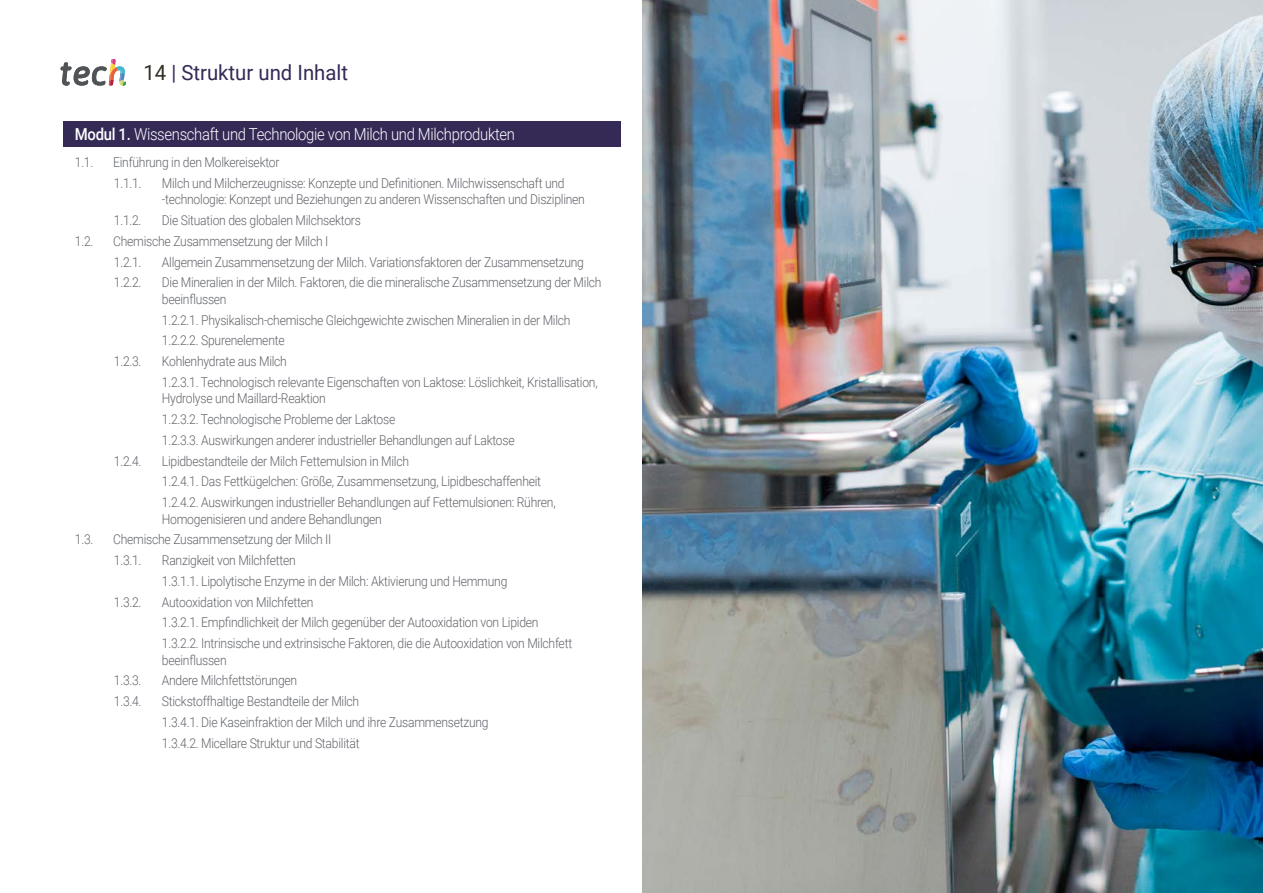
<style>
.page{position:relative;width:1263px;height:893px;background:#fff}
.page>*{position:absolute;margin:0;border:0;box-sizing:border-box;transform-origin:0 0}
.t1{font:21px "Roboto";color:#352956}
.t2{font:300 16.5px "Roboto";letter-spacing:-.02em;color:#fff;scale:.9 1}
.t3{font:300 13.5px/20.7px "Roboto";letter-spacing:-.02em;color:#61646a;scale:.9 1}
.s1{color:#312e20}
.s2{font-weight:500}
</style>
<div class="page">
<img style="left:642px;top:0;width:621px;height:893px">
<div style="left:64px;top:121px;width:557px;height:25px;background:#352956"></div>
<svg style="left:61px;top:59px;width:65px;height:27px"></svg>
<h1 class="t1" style="left:144px;top:57px;width:206px"><span class="s1">14</span> | Struktur und Inhalt</h1>
<p class="t2" style="left:75px;top:123px;width:491px"><span class="s2">Modul 1.</span> Wissenschaft und Technologie von Milch und Milchprodukten</p>
<p class="t3" style="left:75px;top:151px;width:22px">1.1.</p>
<p class="t3" style="left:113px;top:151px;width:186px">Einführung in den Molkereisektor<br>1.1.1.</p>
<p class="t3" style="left:162px;top:174px;width:472px;line-height:16.5px">Milch und Milcherzeugnisse: Konzepte und Definitionen. Milchwissenschaft und -technologie: Konzept und Beziehungen zu anderen Wissenschaften und Disziplinen</p>
<p class="t3" style="left:114px;top:209px;width:32px">1.1.2.</p>
<p class="t3" style="left:162px;top:209px;width:223px">Die Situation des globalen Milchsektors</p>
<p class="t3" style="left:75px;top:230px;width:22px">1.2.</p>
<p class="t3" style="left:113px;top:230px;width:241px">Chemische Zusammensetzung der Milch I<br>1.2.1.</p>
<p class="t3" style="left:162px;top:251px;width:471px">Allgemein Zusammensetzung der Milch. Variationsfaktoren der Zusammensetzung</p>
<p class="t3" style="left:114px;top:272px;width:32px">1.2.2.</p>
<p class="t3" style="left:162px;top:274px;width:490px;line-height:16.5px">Die Mineralien in der Milch. Faktoren, die die mineralische Zusammensetzung der Milch beeinflussen</p>
<p class="t3" style="left:162px;top:309px;width:456px">1.2.2.1. Physikalisch-chemische Gleichgewichte zwischen Mineralien in der Milch<br>1.2.2.2. Spurenelemente</p>
<p class="t3" style="left:114px;top:350px;width:32px">1.2.3.</p>
<p class="t3" style="left:162px;top:350px;width:486px">Kohlenhydrate aus Milch<br>1.2.3.1. Technologisch relevante Eigenschaften von Laktose: Löslichkeit, Kristallisation,</p>
<p class="t3" style="left:162px;top:388px;width:393px">Hydrolyse und Maillard-Reaktion<br>1.2.3.2. Technologische Probleme der Laktose<br>1.2.3.3. Auswirkungen anderer industrieller Behandlungen auf Laktose</p>
<p class="t3" style="left:114px;top:450px;width:32px">1.2.4.</p>
<p class="t3" style="left:162px;top:450px;width:439px">Lipidbestandteile der Milch Fettemulsion in Milch<br>1.2.4.1. Das Fettkügelchen: Größe, Zusammensetzung, Lipidbeschaffenheit<br>1.2.4.2. Auswirkungen industrieller Behandlungen auf Fettemulsionen: Rühren,</p>
<p class="t3" style="left:162px;top:508px;width:246px">Homogenisieren und andere Behandlungen</p>
<p class="t3" style="left:75px;top:529px;width:22px">1.3.</p>
<p class="t3" style="left:113px;top:529px;width:244px">Chemische Zusammensetzung der Milch II<br>1.3.1.</p>
<p class="t3" style="left:162px;top:549px;width:385px">Ranzigkeit von Milchfetten<br>1.3.1.1. Lipolytische Enzyme in der Milch: Aktivierung und Hemmung</p>
<p class="t3" style="left:114px;top:591px;width:32px">1.3.2.</p>
<p class="t3" style="left:162px;top:591px;width:457px">Autooxidation von Milchfetten<br>1.3.2.1. Empfindlichkeit der Milch gegenüber der Autooxidation von Lipiden<br>1.3.2.2. Intrinsische und extrinsische Faktoren, die die Autooxidation von Milchfett</p>
<p class="t3" style="left:162px;top:649px;width:73px">beeinflussen</p>
<p class="t3" style="left:114px;top:670px;width:32px">1.3.3.</p>
<p class="t3" style="left:162px;top:670px;width:152px">Andere Milchfettstörungen</p>
<p class="t3" style="left:114px;top:690px;width:32px">1.3.4.</p>
<p class="t3" style="left:162px;top:690px;width:365px">Stickstoffhaltige Bestandteile der Milch<br>1.3.4.1. Die Kaseinfraktion der Milch und ihre Zusammensetzung<br>1.3.4.2. Micellare Struktur und Stabilität</p>
</div>
